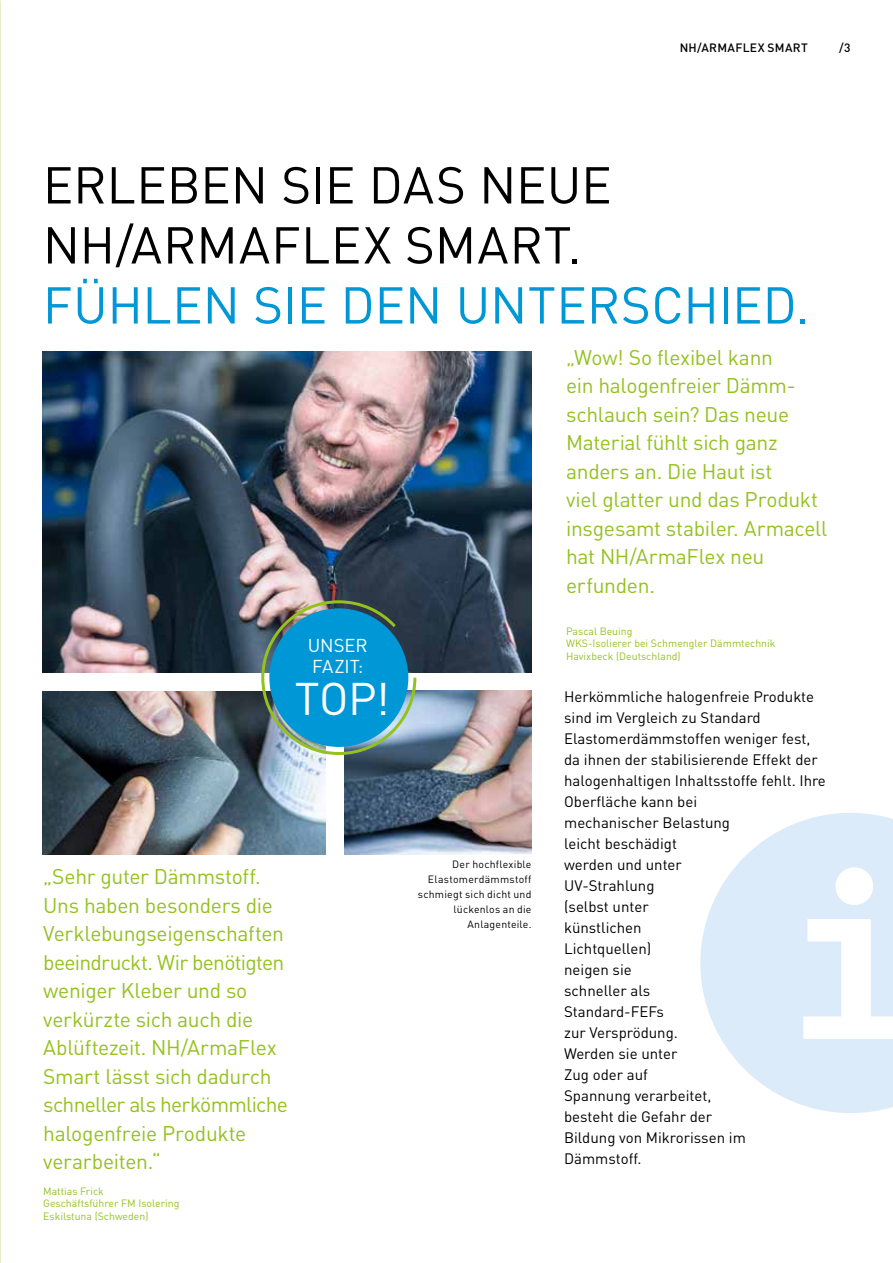
<style>
.page{position:relative;width:893px;height:1263px;background:#fff}
.page>*{position:absolute;margin:0;border:0;box-sizing:border-box;transform-origin:0 0}
.t1{font:51px/60px "DIN Pro";color:#000}
.t2{font:51px "DIN Pro";letter-spacing:-.005em;color:#0097d7}
.t3{font:45.15px "DIN Pro";color:#fff}
.t4{font:21px/28.5px "DIN Pro";letter-spacing:-.015em;color:#95c11f}
.t5{font:18.45px/20.9px "DIN Pro";letter-spacing:-.005em;color:#fff}
.t6{font:15px/21px "DIN Pro";color:#000}
.t7{font:500 12px "DIN Pro";letter-spacing:.035em;color:#000}
.t8{font:10.5px/12.6px "DIN Pro";color:#95c11f}
.t9{font:10.5px/15px "DIN Pro";letter-spacing:.02em;color:#000;text-align:right}
</style>
<div class="page">
<img style="left:344px;top:691px;width:187px;height:164px">
<img style="left:43px;top:352px;width:488px;height:321px">
<img style="left:43px;top:692px;width:282px;height:162px">
<svg style="left:700px;top:813px;width:193px;height:300px;fill:#dcebf9"></svg>
<svg style="left:803px;top:867px;width:90px;height:172px"></svg>
<svg style="left:0;top:864px;width:1px;height:399px"></svg>
<img style="left:260px;top:599px;width:158px;height:157px">
<p class="t7" style="left:680px;top:38px;width:130px">NH/ARMAFLEX SMART</p>
<p class="t7" style="left:839px;top:38px;width:13px">/3</p>
<h1 class="t1" style="left:43px;top:152px;width:570px">ERLEBEN SIE DAS NEUE<br>NH/ARMAFLEX SMART.</h1>
<h1 class="t2" style="left:43px;top:266px;width:768px">FÜHLEN SIE DEN UNTERSCHIED.</h1>
<h3 class="t4" style="left:566px;top:342px;width:263px">„Wow! So flexibel kann<br>ein halogenfreier Dämm&shy;schlauch sein? Das neue<br>Material fühlt sich ganz anders an. Die Haut ist<br>viel glatter und das Produkt insgesamt stabiler. Armacell hat NH/ArmaFlex neu erfunden.</h3>
<p class="t4" style="left:43px;top:861px;width:246px">„Sehr guter Dämmstoff.<br>Uns haben besonders die<br>Verklebungseigenschaften beeindruckt. Wir benötigten weniger Kleber und so verkürzte sich auch die<br>Ablüftezeit. NH/ArmaFlex<br>Smart lässt sich dadurch schneller als herkömmliche halogenfreie Produkte verarbeiten.“</p>
<p class="t8" style="left:43px;top:1184px;width:138px">Mattias Frick<br>Geschäftsführer FM Isolering<br>Eskilstuna (Schweden)</p>
<p class="t5" style="left:308px;top:634px;width:61px">UNSER<br>FAZIT:</p>
<p class="t8" style="left:566px;top:624px;width:211px">Pascal Beuing<br>WKS-Isolierer bei Schmengler Dämmtechnik<br>Havixbeck (Deutschland)</p>
<h2 class="t3" style="left:295px;top:664px;width:96px">TOP!</h2>
<p class="t9" style="left:418px;top:855px;width:115px">Der hochflexible<br>Elastomerdämmstoff schmiegt sich dicht und lückenlos an die<br>Anlagenteile.</p>
<p class="t6" style="left:564px;top:685px;width:263px">Herkömmliche halogenfreie Produkte sind im Vergleich zu Standard<br>Elastomerdämmstoffen weniger fest, da ihnen der stabilisierende Effekt der halogenhaltigen Inhaltsstoffe fehlt. Ihre<br>Oberfläche kann bei<br>mechanischer Belastung<br>leicht beschädigt<br>werden und unter<br>UV-Strahlung<br>(selbst unter<br>künstlichen<br>Lichtquellen)<br>neigen sie<br>schneller als<br>Standard-FEFs<br>zur Versprödung.<br>Werden sie unter<br>Zug oder auf<br>Spannung verarbeitet,<br>besteht die Gefahr der<br>Bildung von Mikrorissen im<br>Dämmstoff.</p>
</div>
